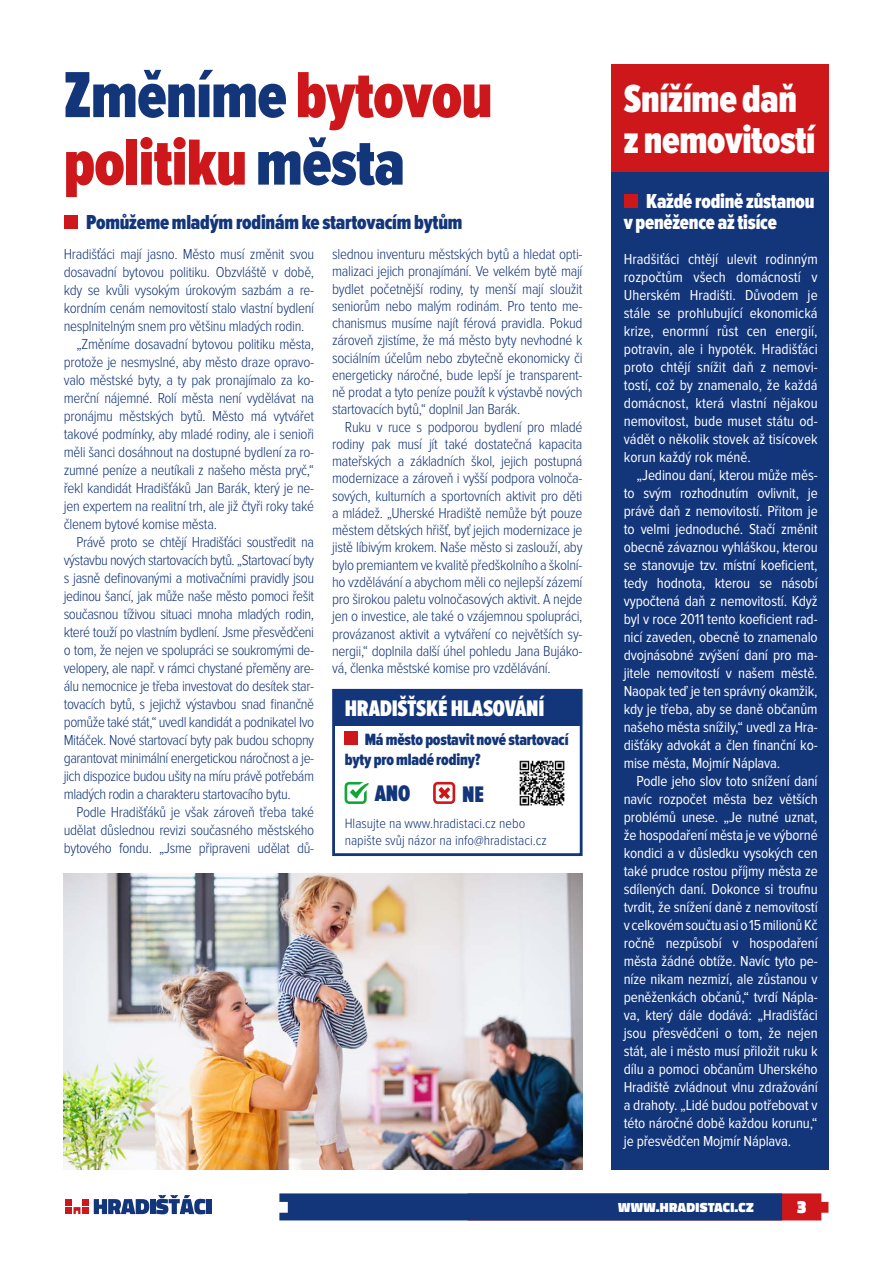
<style>
.page{position:relative;width:893px;height:1263px;background:#fff}
.page>*{position:absolute;margin:0;border:0;box-sizing:border-box;transform-origin:0 0}
.t1{font:900 67.5px/67.5px "Proxima Nova Ex Cn";letter-spacing:-.01em;color:#cd171a}
.t2{font:900 40.5px/40.5px "Proxima Nova Ex Cn";letter-spacing:-.01em;color:#fff}
.t3{font:900 23.4px "Proxima Nova Ex Cn";letter-spacing:-.01em;color:#fff}
.t4{font:900 23.4px "Proxima Nova Ex Cn";color:#13357a}
.t5{font:900 21px "Proxima Nova Ex Cn";letter-spacing:-.01em;color:#13357a}
.t6{font:900 21px/21px "Proxima Nova Ex Cn";letter-spacing:-.01em;color:#fff}
.t7{font:900 18px "Titillium";color:#fff}
.t8{font:900 16.95px/19.8px "Proxima Nova Ex Cn";letter-spacing:-.01em;color:#13357a}
.t9{font:300 15px/17.2px "Proxima Nova Cond";letter-spacing:-.02em;color:#13357a;text-align:justify}
.t10{font:15px/18px "Proxima Nova Cond";letter-spacing:-.01em;color:#fff;text-align:justify}
.t11{font:300 14.1px/17px "Proxima Nova Cond";color:#13357a}
.t12{font:900 13.5px "Titillium";letter-spacing:.02em;color:#fff}
.s1{color:#13357a}
</style>
<div class="page">
<div style="left:65px;top:1207px;width:7px;height:7px;background:#cd171a"></div>
<div style="left:82px;top:1207px;width:7px;height:7px;background:#cd171a"></div>
<div style="left:65px;top:1199px;width:7px;height:7px;background:#cd171a"></div>
<div style="left:82px;top:1199px;width:7px;height:7px;background:#cd171a"></div>
<svg style="left:74px;top:1207px;width:6px;height:7px"></svg>
<div style="left:206px;top:1199px;width:5px;height:15px;background:#13357a"></div>
<svg style="left:156px;top:1195px;width:49px;height:19px"></svg>
<div style="left:150px;top:1199px;width:5px;height:15px;background:#13357a"></div>
<svg style="left:94px;top:1199px;width:55px;height:15px"></svg>
<svg style="left:279px;top:1193px;width:549px;height:27px;background:#273775"></svg>
<img style="left:64px;top:873px;width:519px;height:296px">
<div style="left:611px;top:64px;width:218px;height:108px;background:#cd171a"></div>
<div style="left:611px;top:172px;width:218px;height:997px;background:#13357a"></div>
<div style="left:64px;top:215px;width:14px;height:14px;background:#cd171a"></div>
<div style="left:624px;top:194px;width:14px;height:14px;background:#cd171a"></div>
<div style="left:332px;top:689px;width:251px;height:167px;background:#fff;border:3px solid #13357a"></div>
<div style="left:334px;top:690px;width:247px;height:36px;background:#13357a"></div>
<div style="left:345px;top:732px;width:13px;height:13px;background:#cd171a"></div>
<svg style="left:345px;top:782px;width:24px;height:22px"></svg>
<svg style="left:433px;top:782px;width:22px;height:22px"></svg>
<img style="left:519px;top:760px;width:46px;height:46px">
<h1 class="t1" style="left:64px;top:64px;width:430px"><span class="s1">Změníme</span> bytovou politiku <span class="s1">města</span></h1>
<h3 class="t5" style="left:86px;top:212px;width:378px">Pomůžeme mladým rodinám ke startovacím bytům</h3>
<p class="t9" style="left:64px;top:246px;width:252px">Hradišťáci mají jasno. Město musí změnit svou</p>
<p class="t9" style="left:64px;top:264px;width:252px">dosavadní bytovou politiku. Obzvláště v době,</p>
<p class="t9" style="left:64px;top:282px;width:252px">kdy se kvůli vysokým úrokovým sazbám a re-</p>
<p class="t9" style="left:64px;top:300px;width:252px">kordním cenám nemovitostí stalo vlastní bydlení</p>
<p class="t9" style="left:64px;top:318px;width:242px">nesplnitelným snem pro většinu mladých rodin.</p>
<p class="t9" style="left:77px;top:336px;width:239px">„Změníme dosavadní bytovou politiku města,</p>
<p class="t9" style="left:64px;top:354px;width:252px">protože je nesmyslné, aby město draze opravo-</p>
<p class="t9" style="left:64px;top:372px;width:252px">valo městské byty, a ty pak pronajímalo za ko-</p>
<p class="t9" style="left:64px;top:390px;width:252px">merční nájemné. Rolí města není vydělávat na</p>
<p class="t9" style="left:64px;top:408px;width:252px">pronájmu městských bytů. Město má vytvářet</p>
<p class="t9" style="left:64px;top:426px;width:252px">takové podmínky, aby mladé rodiny, ale i senioři</p>
<p class="t9" style="left:64px;top:444px;width:252px">měli šanci dosáhnout na dostupné bydlení za ro-</p>
<p class="t9" style="left:64px;top:462px;width:252px">zumné peníze a neutíkali z našeho města pryč,“</p>
<p class="t9" style="left:64px;top:480px;width:252px">řekl kandidát Hradišťáků Jan Barák, který je ne-</p>
<p class="t9" style="left:64px;top:498px;width:252px">jen expertem na realitní trh, ale již čtyři roky také</p>
<p class="t9" style="left:64px;top:516px;width:155px">členem bytové komise města.</p>
<p class="t9" style="left:77px;top:534px;width:239px">Právě proto se chtějí Hradišťáci soustředit na</p>
<p class="t9" style="left:64px;top:552px;width:252px">výstavbu nových startovacích bytů. „Startovací byty</p>
<p class="t9" style="left:64px;top:570px;width:252px">s jasně definovanými a motivačními pravidly jsou</p>
<p class="t9" style="left:64px;top:588px;width:252px">jedinou šancí, jak může naše město pomoci řešit</p>
<p class="t9" style="left:64px;top:606px;width:252px">současnou tíživou situaci mnoha mladých rodin,</p>
<p class="t9" style="left:64px;top:624px;width:252px">které touží po vlastním bydlení. Jsme přesvědčeni</p>
<p class="t9" style="left:64px;top:642px;width:252px">o tom, že nejen ve spolupráci se soukromými de-</p>
<p class="t9" style="left:64px;top:660px;width:252px">velopery, ale např. v rámci chystané přeměny are-</p>
<p class="t9" style="left:64px;top:678px;width:252px">álu nemocnice je třeba investovat do desítek star-</p>
<p class="t9" style="left:64px;top:696px;width:252px">tovacích bytů, s jejichž výstavbou snad finančně</p>
<p class="t9" style="left:64px;top:714px;width:252px">pomůže také stát,“ uvedl kandidát a podnikatel Ivo</p>
<p class="t9" style="left:64px;top:732px;width:252px">Mitáček. Nové startovací byty pak budou schopny</p>
<p class="t9" style="left:64px;top:750px;width:252px">garantovat minimální energetickou náročnost a je-</p>
<p class="t9" style="left:64px;top:768px;width:252px">jich dispozice budou ušity na míru právě potřebám</p>
<p class="t9" style="left:64px;top:786px;width:229px">mladých rodin a charakteru startovacího bytu.</p>
<p class="t9" style="left:77px;top:804px;width:239px">Podle Hradišťáků je však zároveň třeba také</p>
<p class="t9" style="left:64px;top:822px;width:252px">udělat důslednou revizi současného městského</p>
<p class="t9" style="left:64px;top:840px;width:252px">bytového fondu. „Jsme připraveni udělat dů-</p>
<p class="t9" style="left:332px;top:246px;width:252px">slednou inventuru městských bytů a hledat opti&shy;malizaci jejich pronajímání. Ve velkém bytě mají bydlet početnější rodiny, ty menší mají sloužit seniorům nebo malým rodinám. Pro tento me&shy;chanismus musíme najít férová pravidla. Pokud zároveň zjistíme, že má město byty nevhodné k sociálním účelům nebo zbytečně ekonomicky či energeticky náročné, bude lepší je transparent&shy;ně prodat a tyto peníze použít k výstavbě nových startovacích bytů,“ doplnil Jan Barák.</p>
<p class="t9" style="left:332px;top:418px;width:252px;text-indent:13px">Ruku v ruce s podporou bydlení pro mladé rodiny pak musí jít také dostatečná kapacita mateřských a základních škol, jejich postupná modernizace a zároveň i vyšší podpora volnoča&shy;sových, kulturních a sportovních aktivit pro děti a mládež. „Uherské Hradiště nemůže být pouze městem dětských hřišť, byť jejich modernizace je jistě líbivým krokem. Naše město si zaslouží, aby bylo premiantem ve kvalitě předškolního a školní&shy;ho vzdělávání a abychom měli co nejlepší zázemí pro širokou paletu volnočasových aktivit. A nejde jen o investice, ale také o vzájemnou spolupráci, provázanost aktivit a vytváření co největších sy&shy;nergii,“ doplnila další úhel pohledu Jana Bujáko&shy;vá, členka městské komise pro vzdělávání.</p>
<h3 class="t3" style="left:345px;top:697px;width:201px">HRADIŠŤSKÉ HLASOVÁNÍ</h3>
<p class="t8" style="left:345px;top:730px;width:225px;text-indent:20px">Má město postavit nové startovací byty pro mladé rodiny?</p>
<h3 class="t4" style="left:375px;top:783px;width:37px">ANO</h3>
<h3 class="t4" style="left:462px;top:784px;width:23px">NE</h3>
<p class="t11" style="left:345px;top:815px;width:203px">Hlasujte na www.hradistaci.cz nebo napište svůj názor na info@hradistaci.cz</p>
<h2 class="t2" style="left:624px;top:80px;width:193px">Snížíme daň z nemovitostí</h2>
<h3 class="t6" style="left:624px;top:192px;width:192px;text-indent:22px">Každé rodině zůstanou v peněžence až tisíce</h3>
<p class="t10" style="left:624px;top:250px;width:195px">Hradšiťáci chtějí ulevit rodinným rozpočtům všech domácností v Uherském Hradišti. Důvodem je stále se prohlubující ekonomická krize, enormní růst cen energií, potravin, ale i hypoték. Hradišťáci proto chtějí snížit daň z nemovi&shy;tostí, což by znamenalo, že každá domácnost, která vlastní nějakou nemovitost, bude muset státu od&shy;vádět o několik stovek až tisícovek korun každý rok méně.</p>
<p class="t10" style="left:624px;top:466px;width:195px;text-indent:13px">„Jedinou daní, kterou může měs&shy;to svým rozhodnutím ovlivnit, je právě daň z nemovitostí. Přitom je to velmi jednoduché. Stačí změnit obecně závaznou vyhláškou, kterou se stanovuje tzv. místní koeficient, tedy hodnota, kterou se násobí vypočtená daň z nemovitostí. Když byl v roce 2011 tento koeficient rad&shy;nicí zaveden, obecně to znamenalo dvojnásobné zvýšení daní pro ma&shy;jitele nemovitostí v našem městě.<br>Naopak teď je ten správný okamžik, kdy je třeba, aby se daně občanům našeho města snížily,“ uvedl za Hra&shy;dišťáky advokát a člen finanční ko&shy;mise města, Mojmír Náplava.</p>
<p class="t10" style="left:624px;top:772px;width:195px;text-indent:13px">Podle jeho slov toto snížení daní navíc rozpočet města bez větších problémů unese. „Je nutné uznat, že hospodaření města je ve výborné kondici a v důsledku vysokých cen také prudce rostou příjmy města ze sdílených daní. Dokonce si troufnu tvrdit, že snížení daně z nemovitostí v celkovém součtu asi o 15 milionů Kč ročně nezpůsobí v hospodaření města žádné obtíže. Navíc tyto pe&shy;níze nikam nezmizí, ale zůstanou v peněženkách občanů,“ tvrdí Nápla&shy;va, který dále dodává: „Hradišťáci jsou přesvědčeni o tom, že nejen stát, ale i město musí přiložit ruku k dílu a pomoci občanům Uherského Hradiště zvládnout vlnu zdražování a drahoty. „Lidé budou potřebovat v této náročné době každou korunu,“ je přesvědčen Mojmír Náplava.</p>
<p class="t12" style="left:618px;top:1197px;width:137px">WWW.HRADISTACI.CZ</p>
<p class="t7" style="left:797px;top:1194px;width:11px">3</p>
</div>
